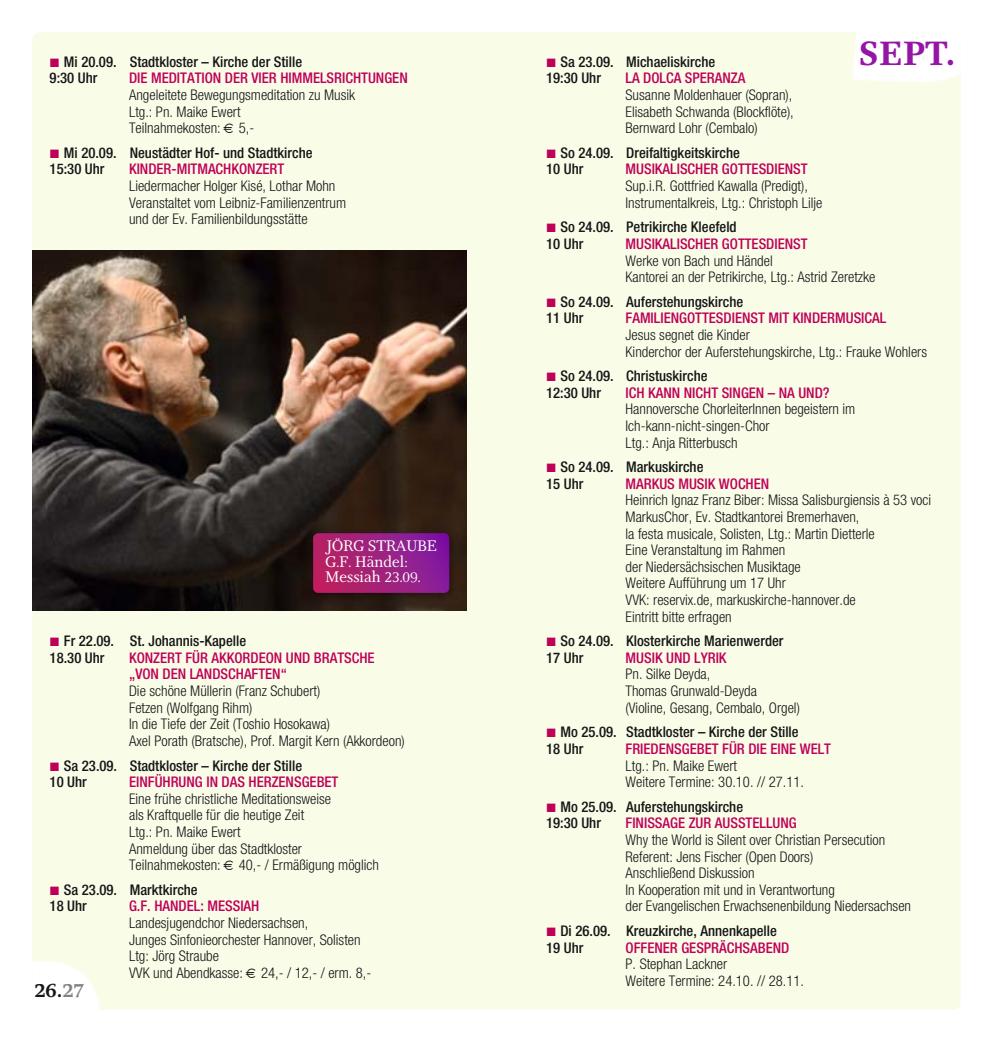
<style>
.page{position:relative;width:993px;height:1042px;background:#fff}
.page>*{position:absolute;margin:0;border:0;box-sizing:border-box;transform-origin:0 0}
.t1{font:700 35px "Res Publica";color:#9515a5}
.t2{font:700 19.25px "Res Publica";color:#151616}
.t3{font:15.75px/15.8px "Res Publica";color:#fff}
.t4{font:300 condensed 14.7px/16.6px "Helvetica Neue";color:#151616}
.t5{font:500 condensed 14.7px/16.6px "Helvetica Neue";color:#151616}
.t6{font:500 condensed 14.7px/16.6px "Helvetica Neue";color:#bf0059}
.s1{font-family:"European Pi Three";font-weight:400;font-stretch:normal;font-size:12.25px;color:#bf0059}
.s2{color:#818281}
</style>
<div class="page">
<div style="left:32px;top:32px;width:928px;height:977px;background:#f9fde8;border-radius:7px"></div>
<img style="left:32px;top:962px;width:68px;height:47px">
<div style="left:852px;top:32px;width:108px;height:50px;background:#fff"></div>
<img style="left:32px;top:250px;width:434px;height:360px">
<img style="left:301px;top:522px;width:163px;height:88px">
<div style="left:313px;top:533px;width:136px;height:60px;background:linear-gradient(to right,#bc235d,#811ca1);border-radius:5px"></div>
<p class="t5" style="left:50px;top:55px;width:254px"><span class="s1">-</span> Mi 20.09. Stadtkloster – Kirche der Stille<br>9:30 Uhr</p>
<p class="t6" style="left:129px;top:71px;width:280px">DIE MEDITATION DER VIER HIMMELSRICHTUNGEN</p>
<p class="t4" style="left:129px;top:88px;width:227px">Angeleitete Bewegungsmeditation zu Musik<br>Ltg.: Pn. Maike Ewert<br>Teilnahmekosten: 5,-</p>
<p class="t5" style="left:50px;top:146px;width:264px"><span class="s1">-</span> Mi 20.09. Neustädter Hof- und Stadtkirche<br>15:30 Uhr</p>
<p class="t6" style="left:129px;top:162px;width:157px">KINDER-MITMACHKONZERT</p>
<p class="t4" style="left:129px;top:179px;width:218px">Liedermacher Holger Kisé, Lothar Mohn<br>Veranstaltet vom Leibniz-Familienzentrum und der Ev. Familienbildungsstätte</p>
<p class="t3" style="left:325px;top:539px;width:113px">JÖRG STRAUBE<br>G.F. Händel:<br>Messiah 23.09.</p>
<p class="t5" style="left:50px;top:634px;width:198px"><span class="s1">-</span> Fr 22.09. St. Johannis-Kapelle<br>18.30 Uhr</p>
<p class="t6" style="left:129px;top:650px;width:247px">KONZERT FÜR AKKORDEON UND BRATSCHE „VON DEN LANDSCHAFTEN“</p>
<p class="t4" style="left:129px;top:684px;width:277px">Die schöne Müllerin (Franz Schubert)<br>Fetzen (Wolfgang Rihm)<br>In die Tiefe der Zeit (Toshio Hosokawa)<br>Axel Porath (Bratsche), Prof. Margit Kern (Akkordeon)</p>
<p class="t5" style="left:50px;top:758px;width:254px"><span class="s1">-</span> Sa 23.09. Stadtkloster – Kirche der Stille<br>10 Uhr</p>
<p class="t6" style="left:129px;top:775px;width:211px">EINFÜHRUNG IN DAS HERZENSGEBET</p>
<p class="t4" style="left:129px;top:791px;width:251px">Eine frühe christliche Meditationsweise<br>als Kraftquelle für die heutige Zeit<br>Ltg.: Pn. Maike Ewert<br>Anmeldung über das Stadtkloster Teilnahmekosten: 40,- / Ermäßigung möglich</p>
<p class="t5" style="left:50px;top:882px;width:149px"><span class="s1">-</span> Sa 23.09. Marktkirche<br>18 Uhr</p>
<p class="t6" style="left:129px;top:899px;width:132px">G.F. HANDEL: MESSIAH</p>
<p class="t4" style="left:129px;top:916px;width:244px">Landesjugendchor Niedersachsen,<br>Junges Sinfonieorchester Hannover, Solisten Ltg: Jörg Straube<br>VVK und Abendkasse: 24,- / 12,- / erm. 8,-</p>
<h2 class="t2" style="left:34px;top:982px;width:52px">26.<span class="s2">27</span></h2>
<h1 class="t1" style="left:858px;top:39px;width:99px">SEPT.</h1>
<p class="t5" style="left:546px;top:55px;width:170px"><span class="s1">-</span> Sa 23.09. Michaeliskirche<br>19:30 Uhr</p>
<p class="t6" style="left:625px;top:71px;width:121px">LA DOLCA SPERANZA</p>
<p class="t4" style="left:625px;top:88px;width:170px;text-align:justify">Susanne Moldenhauer (Sopran), Elisabeth Schwanda (Blockflöte), Bernward Lohr (Cembalo)</p>
<p class="t5" style="left:546px;top:146px;width:195px"><span class="s1">-</span> So 24.09. Dreifaltigkeitskirche<br>10 Uhr</p>
<p class="t6" style="left:625px;top:162px;width:183px">MUSIKALISCHER GOTTESDIENST</p>
<p class="t4" style="left:625px;top:179px;width:198px">Sup.i.R. Gottfried Kawalla (Predigt),<br>Instrumentalkreis, Ltg.: Christoph Lilje</p>
<p class="t5" style="left:546px;top:220px;width:192px"><span class="s1">-</span> So 24.09. Petrikirche Kleefeld<br>10 Uhr</p>
<p class="t6" style="left:625px;top:237px;width:183px">MUSIKALISCHER GOTTESDIENST</p>
<p class="t4" style="left:625px;top:253px;width:251px">Werke von Bach und Händel<br>Kantorei an der Petrikirche, Ltg.: Astrid Zeretzke</p>
<p class="t5" style="left:546px;top:294px;width:198px"><span class="s1">-</span> So 24.09. Auferstehungskirche<br>11 Uhr</p>
<p class="t6" style="left:625px;top:311px;width:262px">FAMILIENGOTTESDIENST MIT KINDERMUSICAL</p>
<p class="t4" style="left:625px;top:328px;width:303px">Jesus segnet die Kinder<br>Kinderchor der Auferstehungskirche, Ltg.: Frauke Wohlers</p>
<p class="t5" style="left:546px;top:369px;width:163px"><span class="s1">-</span> So 24.09. Christuskirche<br>12:30 Uhr</p>
<p class="t6" style="left:625px;top:385px;width:205px">ICH KANN NICHT SINGEN – NA UND?</p>
<p class="t4" style="left:625px;top:402px;width:231px">Hannoversche ChorleiterInnen begeistern im<br>Ich-kann-nicht-singen-Chor<br>Ltg.: Anja Ritterbusch</p>
<p class="t5" style="left:546px;top:460px;width:159px"><span class="s1">-</span> So 24.09. Markuskirche<br>15 Uhr</p>
<p class="t6" style="left:625px;top:476px;width:145px">MARKUS MUSIK WOCHEN</p>
<p class="t4" style="left:625px;top:493px;width:307px">Heinrich Ignaz Franz Biber: Missa Salisburgiensis à 53 voci MarkusChor, Ev. Stadtkantorei Bremerhaven,<br>la festa musicale, Solisten, Ltg.: Martin Dietterle<br>Eine Veranstaltung im Rahmen<br>der Niedersächsischen Musiktage<br>Weitere Aufführung um 17 Uhr<br>VVK: reservix.de, markuskirche-hannover.de<br>Eintritt bitte erfragen</p>
<p class="t5" style="left:546px;top:634px;width:239px"><span class="s1">-</span> So 24.09. Klosterkirche Marienwerder<br>17 Uhr</p>
<p class="t6" style="left:625px;top:650px;width:102px">MUSIK UND LYRIK</p>
<p class="t4" style="left:625px;top:667px;width:176px">Pn. Silke Deyda,<br>Thomas Grunwald-Deyda (Violine, Gesang, Cembalo, Orgel)</p>
<p class="t5" style="left:546px;top:725px;width:254px"><span class="s1">-</span> Mo 25.09. Stadtkloster – Kirche der Stille<br>18 Uhr</p>
<p class="t6" style="left:625px;top:741px;width:207px">FRIEDENSGEBET FÜR DIE EINE WELT</p>
<p class="t4" style="left:625px;top:758px;width:180px">Ltg.: Pn. Maike Ewert<br>Weitere Termine: 30.10. // 27.11.</p>
<p class="t5" style="left:546px;top:799px;width:198px"><span class="s1">-</span> Mo 25.09. Auferstehungskirche<br>19:30 Uhr</p>
<p class="t6" style="left:625px;top:816px;width:173px">FINISSAGE ZUR AUSSTELLUNG</p>
<p class="t4" style="left:625px;top:832px;width:287px">Why the World is Silent over Christian Persecution Referent: Jens Fischer (Open Doors)<br>Anschließend Diskussion<br>In Kooperation mit und in Verantwortung<br>der Evangelischen Erwachsenenbildung Niedersachsen</p>
<p class="t5" style="left:546px;top:923px;width:232px"><span class="s1">-</span> Di 26.09. Kreuzkirche, Annenkapelle<br>19 Uhr</p>
<p class="t6" style="left:625px;top:940px;width:165px">OFFENER GESPRÄCHSABEND</p>
<p class="t4" style="left:625px;top:957px;width:180px">P. Stephan Lackner<br>Weitere Termine: 24.10. // 28.11.</p>
</div>
